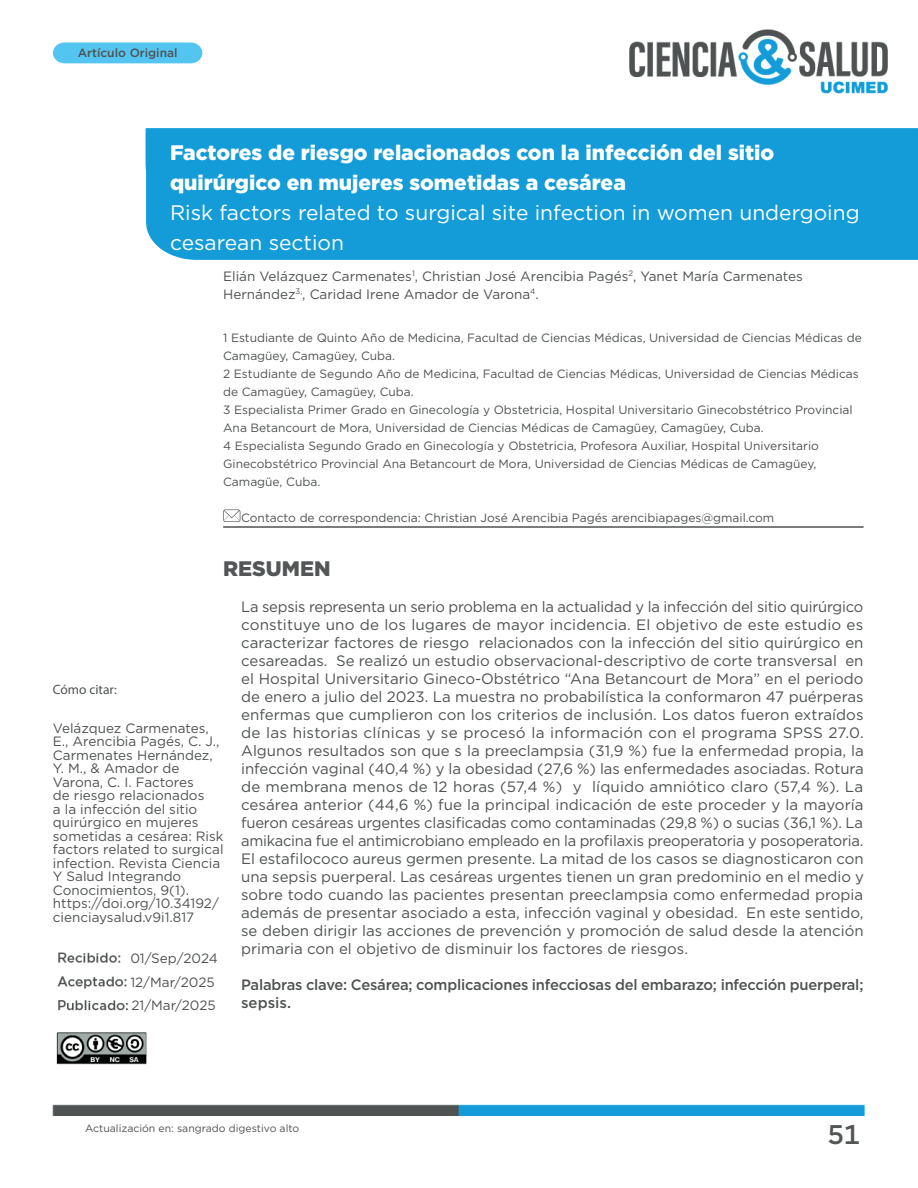
<style>
.page{position:relative;width:918px;height:1188px;background:#fff}
.page>*{position:absolute;margin:0;border:0;box-sizing:border-box;transform-origin:0 0}
.t1{font:500 27px "Gotham";color:#525656}
.t2{font:900 21px/30px "Gotham";color:#fff}
.t3{font:21px/30px "Gotham";color:#fff}
.t4{font:900 21px "Gotham";color:#525656}
.t5{font:15px/18px "Gotham";color:#4f5252;text-align:justify}
.t6{font:500 15px/18px "Gotham";letter-spacing:-.015em;color:#4f5252}
.t7{font:13.5px/13.5px "Gotham";color:#4f5252}
.t8{font:13.5px "Myriad Pro";color:#4f5252}
.t9{font:12px/18px "Gotham";color:#4f5252}
.t10{font:500 12px "Gotham";color:#4f5252}
.t11{font:10.5px "Gotham";color:#4f5252}
</style>
<div class="page">
<img style="left:52px;top:29px;width:836px;height:1087px">
<svg style="left:53px;top:42px;width:149px;height:21px;background:#5dc8f1"></svg>
<div style="left:146px;top:128px;width:772px;height:132px;background:#139cd8"></div>
<hr style="left:223px;top:526px;width:641px;height:2px;background:#4f5252">
<svg style="left:223px;top:509px;width:17px;height:13px"></svg>
<p class="t10" style="left:78px;top:45px;width:101px">Artículo Original</p>
<h2 class="t2" style="left:170px;top:137px;width:606px">Factores de riesgo relacionados con la infección del sitio quirúrgico en mujeres sometidas a cesárea</h2>
<h2 class="t3" style="left:170px;top:197px;width:691px">Risk factors related to surgical site infection in women undergoing cesarean section</h2>
<p class="t7" style="left:223px;top:267px;width:581px;line-height:18px">Elián Velázquez Carmenates<sup>1</sup>, Christian José Arencibia Pagés<sup>2</sup>, Yanet María Carmenates<br>Hernández<sup>3,</sup>, Caridad Irene Amador de Varona<sup>4</sup>.</p>
<p class="t9" style="left:223px;top:328px;width:640px">1 Estudiante de Quinto Año de Medicina, Facultad de Ciencias Médicas, Universidad de Ciencias Médicas de Camagüey, Camagüey, Cuba.<br>2 Estudiante de Segundo Año de Medicina, Facultad de Ciencias Médicas, Universidad de Ciencias Médicas de Camagüey, Camagüey, Cuba.<br>3 Especialista Primer Grado en Ginecología y Obstetricia, Hospital Universitario Ginecobstétrico Provincial Ana Betancourt de Mora, Universidad de Ciencias Médicas de Camagüey, Camagüey, Cuba.<br>4 Especialista Segundo Grado en Ginecología y Obstetricia, Profesora Auxiliar, Hospital Universitario Ginecobstétrico Provincial Ana Betancourt de Mora, Universidad de Ciencias Médicas de Camagüey, Camagüe, Cuba.</p>
<p class="t9" style="left:241px;top:508px;width:535px">Contacto de correspondencia: Christian José Arencibia Pagés arencibiapages@gmail.com</p>
<h2 class="t4" style="left:223px;top:556px;width:109px">RESUMEN</h2>
<p class="t5" style="left:241px;top:597px;width:624px">La sepsis representa un serio problema en la actualidad y la infección del sitio quirúrgico constituye uno de los lugares de mayor incidencia. El objetivo de este estudio es caracterizar factores de riesgo relacionados con la infección del sitio quirúrgico en cesareadas. Se realizó un estudio observacional-descriptivo de corte transversal en el Hospital Universitario Gineco-Obstétrico “Ana Betancourt de Mora” en el periodo de enero a julio del 2023. La muestra no probabilística la conformaron 47 puérperas enfermas que cumplieron con los criterios de inclusión. Los datos fueron extraídos de las historias clínicas y se procesó la información con el programa SPSS 27.0.<br>Algunos resultados son que s la preeclampsia (31,9 %) fue la enfermedad propia, la infección vaginal (40,4 %) y la obesidad (27,6 %) las enfermedades asociadas. Rotura de membrana menos de 12 horas (57,4 %) y líquido amniótico claro (57,4 %). La cesárea anterior (44,6 %) fue la principal indicación de este proceder y la mayoría fueron cesáreas urgentes clasificadas como contaminadas (29,8 %) o sucias (36,1 %). La amikacina fue el antimicrobiano empleado en la profilaxis preoperatoria y posoperatoria.<br>El estafilococo aureus germen presente. La mitad de los casos se diagnosticaron con una sepsis puerperal. Las cesáreas urgentes tienen un gran predominio en el medio y sobre todo cuando las pacientes presentan preeclampsia como enfermedad propia además de presentar asociado a esta, infección vaginal y obesidad. En este sentido, se deben dirigir las acciones de prevención y promoción de salud desde la atención primaria con el objetivo de disminuir los factores de riesgos.</p>
<p class="t6" style="left:241px;top:976px;width:624px">Palabras clave: Cesárea; complicaciones infecciosas del embarazo; infección puerperal; sepsis.</p>
<p class="t8" style="left:53px;top:681px;width:66px">Cómo citar:</p>
<p class="t7" style="left:53px;top:721px;width:172px">Velázquez Carmenates,<br>E., Arencibia Pagés, C. J.,<br>Carmenates Hernández,<br>Y. M., &amp; Amador de<br>Varona, C. I. Factores<br>de riesgo relacionados<br>a la infección del sitio quirúrgico en mujeres sometidas a cesárea: Risk factors related to surgical infection. Revista Ciencia<br>Y Salud Integrando<br>Conocimientos, 9(1). https://doi.org/10.34192/ cienciaysalud.v9i1.817</p>
<p class="t7" style="left:130px;top:951px;width:89px">01/Sep/2024</p>
<p class="t7" style="left:130px;top:975px;width:86px">12/Mar/2025</p>
<p class="t7" style="left:131px;top:998px;width:86px">21/Mar/2025</p>
<p class="t11" style="left:85px;top:1122px;width:216px">Actualización en: sangrado digestivo alto</p>
<h1 class="t1" style="left:828px;top:1117px;width:34px">51</h1>
</div>
